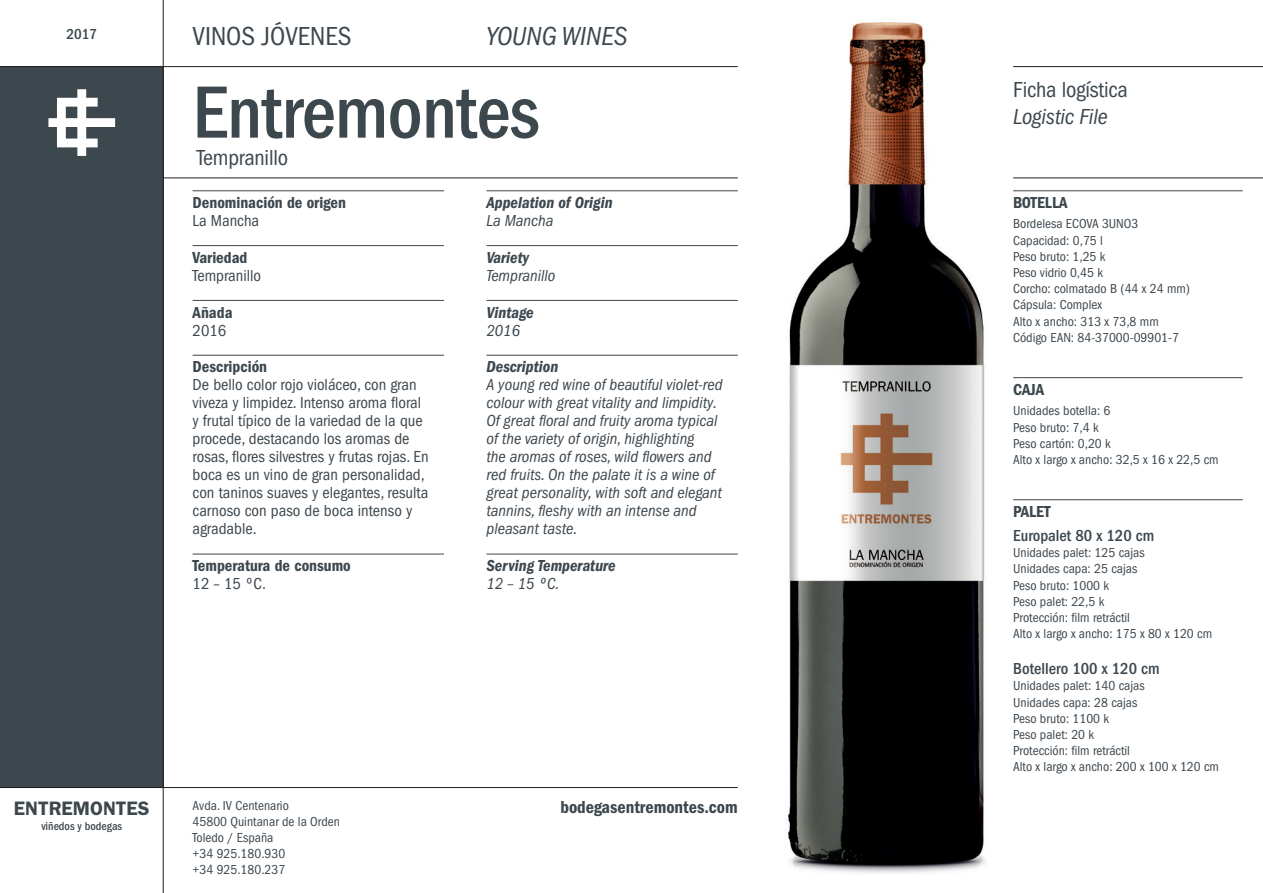
<style>
.page{position:relative;width:1263px;height:893px;background:#fff}
.page>*{position:absolute;margin:0;border:0;box-sizing:border-box;transform-origin:0 0}
.t1{font:500 condensed 76.5px "Franklin Gothic";letter-spacing:-.01em;color:#3d474e}
.t2{font:condensed 27px "Franklin Gothic";color:#3d474e}
.t3{font:italic condensed 27px "Franklin Gothic";color:#3d474e}
.t4{font:condensed 22.5px "Franklin Gothic";letter-spacing:-.01em;color:#3d474e}
.t5{font:italic condensed 22.5px "Franklin Gothic";letter-spacing:-.01em;color:#3d474e}
.t6{font:600 19.5px "Franklin Gothic";color:#3d474e}
.t7{font:600 condensed 18px "Franklin Gothic";color:#3d474e}
.t8{font:italic condensed 16.5px/18px "Franklin Gothic";color:#3d474e}
.t9{font:condensed 16.5px/18px "Franklin Gothic";color:#3d474e}
.t10{font:600 condensed 16.5px "Franklin Gothic";color:#3d474e}
.t11{font:italic 600 condensed 16.5px "Franklin Gothic";color:#3d474e}
.t12{font:500 condensed 16.5px "Franklin Gothic";color:#3d474e}
.t13{font:500 condensed 15px "Franklin Gothic";color:#3d474e}
.t14{font:condensed 13.5px/16.2px "Franklin Gothic";color:#3d474e}
.t15{font:500 condensed 11.85px "Franklin Gothic";color:#3d474e}
</style>
<div class="page">
<div style="left:0;top:66px;width:164px;height:722px;background:#3d474e"></div>
<svg style="left:48px;top:89px;width:67px;height:67px"></svg>
<hr style="left:163px;top:0;width:1px;height:893px;background:#231f20">
<hr style="left:0;top:66px;width:738px;height:1px;background:#231f20">
<hr style="left:163px;top:178px;width:575px;height:1px;background:#231f20">
<hr style="left:0;top:787px;width:738px;height:1px;background:#231f20">
<hr style="left:1013px;top:66px;width:250px;height:1px;background:#231f20">
<hr style="left:1013px;top:178px;width:250px;height:1px;background:#231f20">
<hr style="left:1013px;top:191px;width:230px;height:1px;background:#3d474e">
<hr style="left:1013px;top:377px;width:230px;height:1px;background:#3d474e">
<hr style="left:1013px;top:499px;width:230px;height:1px;background:#3d474e">
<img style="left:786px;top:22px;width:200px;height:851px">
<hr style="left:193px;top:191px;width:251px;height:1px;background:#3d474e">
<hr style="left:193px;top:245px;width:251px;height:1px;background:#3d474e">
<hr style="left:193px;top:300px;width:251px;height:1px;background:#3d474e">
<hr style="left:193px;top:355px;width:251px;height:1px;background:#3d474e">
<hr style="left:193px;top:554px;width:251px;height:1px;background:#3d474e">
<hr style="left:486px;top:191px;width:252px;height:1px;background:#3d474e">
<hr style="left:486px;top:245px;width:252px;height:1px;background:#3d474e">
<hr style="left:486px;top:300px;width:252px;height:1px;background:#3d474e">
<hr style="left:486px;top:355px;width:252px;height:1px;background:#3d474e">
<hr style="left:486px;top:554px;width:252px;height:1px;background:#3d474e">
<p class="t13" style="left:66px;top:26px;width:32px">2017</p>
<h2 class="t2" style="left:193px;top:21px;width:161px">VINOS JÓVENES</h2>
<h2 class="t3" style="left:486px;top:21px;width:143px">YOUNG WINES</h2>
<h1 class="t1" style="left:193px;top:69px;width:348px">Entremontes</h1>
<h3 class="t4" style="left:197px;top:145px;width:93px">Tempranillo</h3>
<p class="t10" style="left:193px;top:193px;width:155px">Denominación de origen</p>
<p class="t9" style="left:193px;top:212px;width:68px">La Mancha</p>
<p class="t10" style="left:193px;top:248px;width:56px">Variedad</p>
<p class="t9" style="left:193px;top:266px;width:70px">Tempranillo</p>
<p class="t10" style="left:193px;top:303px;width:41px">Añada</p>
<p class="t9" style="left:193px;top:321px;width:35px">2016</p>
<p class="t10" style="left:193px;top:358px;width:76px">Descripción</p>
<p class="t9" style="left:193px;top:376px;width:238px">De bello color rojo violáceo, con gran viveza y limpidez. Intenso aroma floral y frutal típico de la variedad de la que procede, destacando los aromas de rosas, flores silvestres y frutas rojas. En boca es un vino de gran personalidad, con taninos suaves y elegantes, resulta carnoso con paso de boca intenso y agradable.</p>
<p class="t10" style="left:193px;top:556px;width:160px">Temperatura de consumo</p>
<p class="t9" style="left:193px;top:575px;width:75px">12 – 15 ºC.</p>
<p class="t11" style="left:486px;top:193px;width:128px">Appelation of Origin</p>
<p class="t8" style="left:486px;top:212px;width:68px">La Mancha</p>
<p class="t11" style="left:486px;top:248px;width:44px">Variety</p>
<p class="t8" style="left:486px;top:266px;width:70px">Tempranillo</p>
<p class="t11" style="left:486px;top:303px;width:49px">Vintage</p>
<p class="t8" style="left:486px;top:321px;width:35px">2016</p>
<p class="t11" style="left:486px;top:358px;width:73px">Description</p>
<p class="t8" style="left:486px;top:376px;width:238px">A young red wine of beautiful violet-red colour with great vitality and limpidity.<br>Of great floral and fruity aroma typical of the variety of origin, highlighting<br>the aromas of roses, wild flowers and red fruits. On the palate it is a wine of great personality, with soft and elegant tannins, fleshy with an intense and pleasant taste.</p>
<p class="t11" style="left:486px;top:556px;width:131px">Serving Temperature</p>
<p class="t8" style="left:486px;top:575px;width:74px">12 – 15 ºC.</p>
<h3 class="t6" style="left:14px;top:797px;width:137px">ENTREMONTES</h3>
<p class="t15" style="left:41px;top:819px;width:82px">viñedos y bodegas</p>
<p class="t14" style="left:193px;top:797px;width:149px">Avda. IV Centenario<br>45800 Quintanar de la Orden<br>Toledo / España<br>+34 925.180.930<br>+34 925.180.237</p>
<h3 class="t7" style="left:560px;top:797px;width:179px">bodegasentremontes.com</h3>
<h3 class="t4" style="left:1013px;top:77px;width:116px">Ficha logística</h3>
<h3 class="t5" style="left:1013px;top:104px;width:96px">Logistic File</h3>
<p class="t10" style="left:1013px;top:193px;width:56px">BOTELLA</p>
<p class="t14" style="left:1013px;top:216px;width:178px">Bordelesa ECOVA 3UNO3<br>Capacidad: 0,75 l<br>Peso bruto: 1,25 k<br>Peso vidrio 0,45 k<br>Corcho: colmatado B (44 x 24 mm)<br>Cápsula: Complex<br>Alto x ancho: 313 x 73,8 mm<br>Código EAN: 84-37000-09901-7</p>
<p class="t10" style="left:1013px;top:380px;width:33px">CAJA</p>
<p class="t14" style="left:1013px;top:403px;width:207px">Unidades botella: 6<br>Peso bruto: 7,4 k<br>Peso cartón: 0,20 k<br>Alto x largo x ancho: 32,5 x 16 x 22,5 cm</p>
<p class="t10" style="left:1013px;top:502px;width:39px">PALET</p>
<p class="t12" style="left:1013px;top:526px;width:143px">Europalet 80 x 120 cm</p>
<p class="t14" style="left:1013px;top:545px;width:200px">Unidades palet: 125 cajas<br>Unidades capa: 25 cajas<br>Peso bruto: 1000 k<br>Peso palet: 22,5 k<br>Protección: film retráctil<br>Alto x largo x ancho: 175 x 80 x 120 cm</p>
<p class="t12" style="left:1013px;top:659px;width:148px">Botellero 100 x 120 cm</p>
<p class="t14" style="left:1013px;top:678px;width:207px">Unidades palet: 140 cajas<br>Unidades capa: 28 cajas<br>Peso bruto: 1100 k<br>Peso palet: 20 k<br>Protección: film retráctil<br>Alto x largo x ancho: 200 x 100 x 120 cm</p>
</div>
